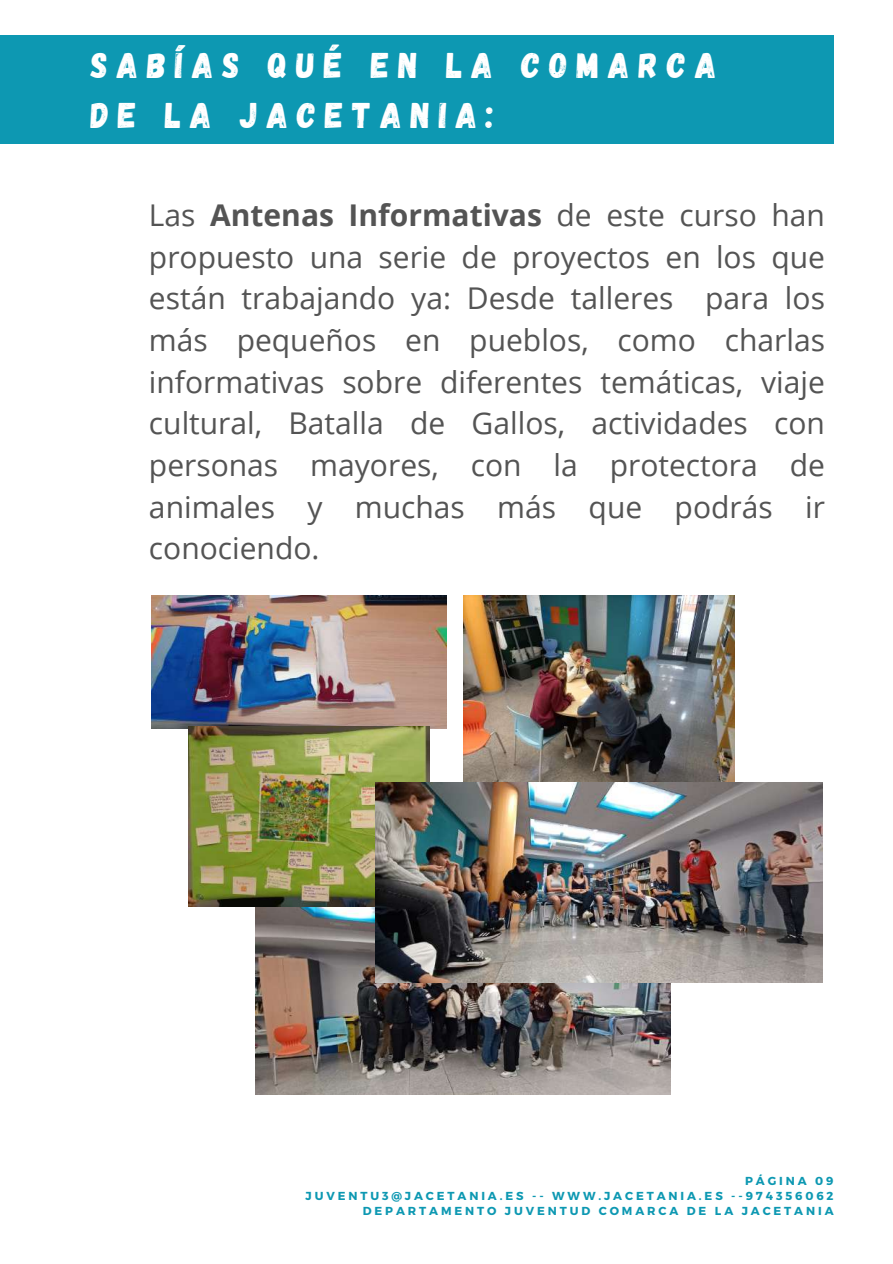
<style>
.page{position:relative;width:893px;height:1264px;background:#fff}
.page>*{position:absolute;margin:0;border:0;box-sizing:border-box;transform-origin:0 0}
.t1{font:35.7px/49.5px "Gagalin";letter-spacing:.25em;color:#fff}
.t2{font:30px/41.7px "Open Sans";color:#545454;text-align:justify}
.t3{font:700 11.55px/15.5px "Montserrat";letter-spacing:.25em;color:#0d98b2;text-align:right}
.s1{font-weight:700}
</style>
<div class="page">
<div style="left:0;top:35px;width:833px;height:109px;background:#0d98b2"></div>
<img style="left:151px;top:595px;width:295px;height:133px">
<img style="left:188px;top:726px;width:241px;height:180px">
<img style="left:463px;top:595px;width:271px;height:187px">
<img style="left:255px;top:907px;width:415px;height:187px">
<img style="left:375px;top:782px;width:447px;height:200px">
<p class="t1" style="left:91px;top:39px;width:627px">SABÍAS QUÉ EN LA COMARCA<br>DE LA JACETANIA:</p>
<p class="t2" style="left:149px;top:193px;width:677px">Las <span class="s1">Antenas Informativas</span> de este curso han propuesto una serie de proyectos en los que están trabajando ya: Desde talleres para los más pequeños en pueblos, como charlas informativas sobre diferentes temáticas, viaje cultural, Batalla de Gallos, actividades con personas mayores, con la protectora de animales y muchas más que podrás ir conociendo.</p>
<p class="t3" style="left:305px;top:1172px;width:529px">PÁGINA 09<br>JUVENTU3@JACETANIA.ES -- WWW.JACETANIA.ES --974356062<br>DEPARTAMENTO JUVENTUD COMARCA DE LA JACETANIA</p>
</div>
